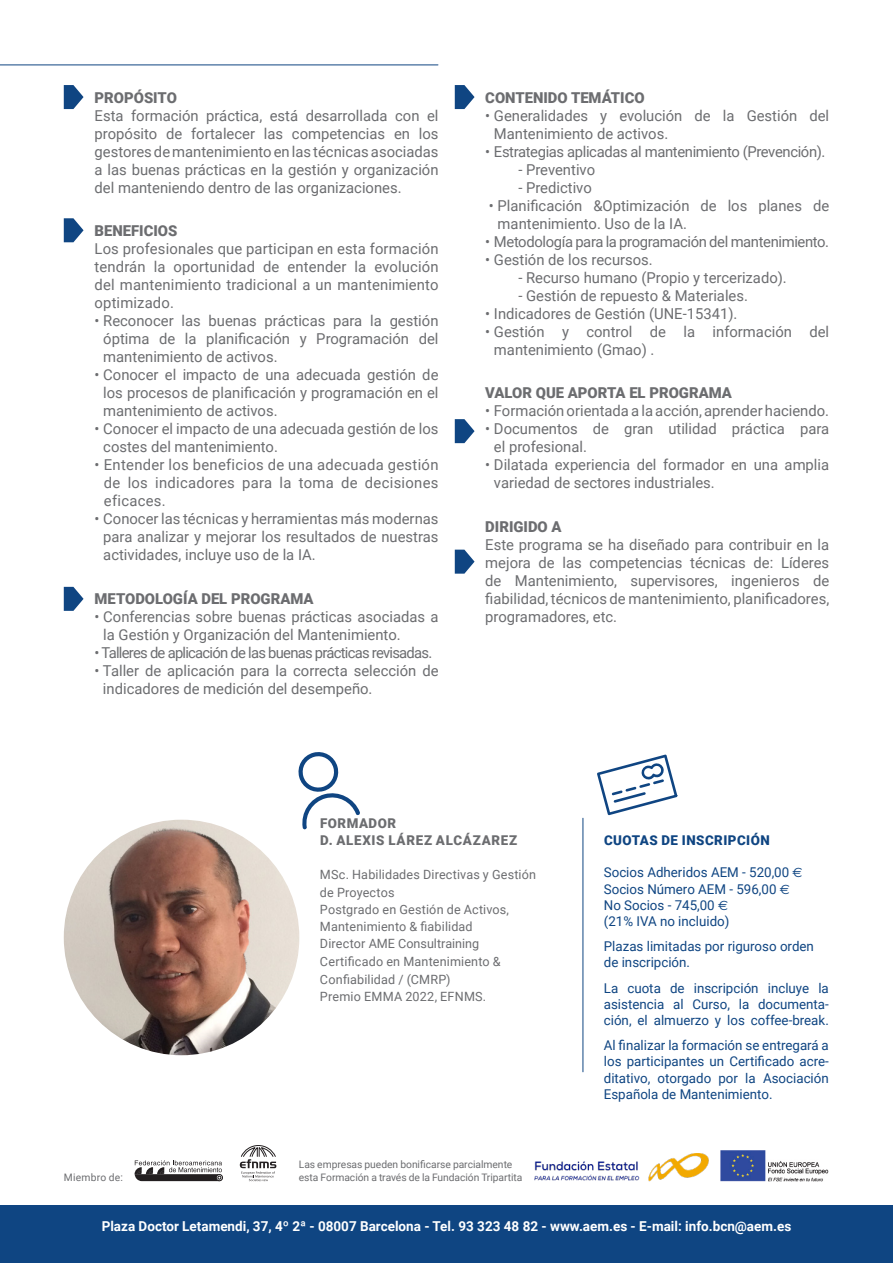
<style>
.page{position:relative;width:893px;height:1263px;background:#fff}
.page>*{position:absolute;margin:0;border:0;box-sizing:border-box;transform-origin:0 0}
.t1{font:15px/18px "Roboto";color:#6c6d70}
.t2{font:15px "Roboto";letter-spacing:-.025em;color:#6c6d70}
.t3{font:900 15px "Roboto";color:#6c6d70}
.t4{font:15px "Roboto";letter-spacing:-.05em;color:#6c6d70}
.t5{font:700 13.65px "Roboto";color:#fff}
.t6{font:13.5px/16.2px "Roboto";color:#0f4582;text-align:justify}
.t7{font:900 13.5px "Roboto";letter-spacing:.05em;color:#6c6d70}
.t8{font:900 13.5px "Roboto";letter-spacing:.035em;color:#0f4582}
.t9{font:12.75px/17.4px "Roboto";letter-spacing:.01em;color:#6c6d70}
.t10{font:10.35px/12.3px "Roboto";letter-spacing:-.005em;color:#6c6d70}
.t11{font:10.35px "Roboto";letter-spacing:.02em;color:#6c6d70}
.s1{font-family:"Euro Sans"}
</style>
<div class="page">
<svg style="left:64px;top:85px;width:20px;height:24px"></svg>
<svg style="left:455px;top:85px;width:20px;height:24px"></svg>
<svg style="left:455px;top:419px;width:20px;height:24px"></svg>
<svg style="left:455px;top:550px;width:20px;height:24px"></svg>
<svg style="left:64px;top:218px;width:20px;height:24px"></svg>
<svg style="left:64px;top:587px;width:20px;height:24px"></svg>
<div style="left:0;top:1205px;width:893px;height:58px;background:#0f4582"></div>
<svg style="left:240px;top:1145px;width:36px;height:36px"></svg>
<svg style="left:135px;top:1160px;width:88px;height:21px"></svg>
<img style="left:721px;top:1151px;width:108px;height:30px">
<img style="left:534px;top:1153px;width:175px;height:28px">
<img style="left:64px;top:820px;width:235px;height:235px;border-radius:118px">
<hr style="left:583px;top:818px;width:1px;height:254px;background:#0f4582">
<svg style="left:298px;top:752px;width:62px;height:77px"></svg>
<hr style="left:0;top:65px;width:438px;height:1px;background:#0f4582">
<svg style="left:597px;top:754px;width:80px;height:61px"></svg>
<p class="t3" style="left:95px;top:87px;width:84px">PROPÓSITO</p>
<p class="t1" style="left:95px;top:106px;width:345px;text-align:justify">Esta formación práctica, está desarrollada con el propósito de fortalecer las competencias en los gestores de mantenimiento en las técnicas asociadas a las buenas prácticas en la gestión y organización del manteniendo dentro de las organizaciones.</p>
<p class="t3" style="left:95px;top:220px;width:84px">BENEFICIOS</p>
<p class="t1" style="left:95px;top:239px;width:345px;text-align:justify">Los profesionales que participan en esta formación tendrán la oportunidad de entender la evolución del mantenimiento tradicional a un mantenimiento optimizado.</p>
<p class="t1" style="left:103px;top:311px;width:337px;text-align:justify;text-indent:-9px">• Reconocer las buenas prácticas para la gestión óptima de la planificación y Programación del mantenimiento de activos.</p>
<p class="t1" style="left:103px;top:365px;width:337px;text-align:justify;text-indent:-9px">• Conocer el impacto de una adecuada gestión de los procesos de planificación y programación en el mantenimiento de activos.</p>
<p class="t1" style="left:103px;top:419px;width:337px;text-indent:-9px">• Conocer el impacto de una adecuada gestión de los costes del mantenimiento.</p>
<p class="t1" style="left:104px;top:455px;width:336px;text-align:justify;text-indent:-9px">• Entender los beneficios de una adecuada gestión de los indicadores para la toma de decisiones eficaces.</p>
<p class="t1" style="left:103px;top:509px;width:337px;text-align:justify;text-indent:-9px">• Conocer las técnicas y herramientas más modernas para analizar y mejorar los resultados de nuestras actividades, incluye uso de la IA.</p>
<p class="t3" style="left:95px;top:588px;width:221px">METODOLOGÍA DEL PROGRAMA</p>
<p class="t1" style="left:103px;top:607px;width:337px;text-indent:-9px">• Conferencias sobre buenas prácticas asociadas a la Gestión y Organización del Mantenimiento.</p>
<p class="t4" style="left:95px;top:642px;width:339px">• Talleres de aplicación de las buenas prácticas revisadas.</p>
<p class="t1" style="left:103px;top:661px;width:337px;text-indent:-8px">• Taller de aplicación para la correcta selección de indicadores de medición del desempeño.</p>
<p class="t3" style="left:485px;top:87px;width:161px">CONTENIDO TEMÁTICO</p>
<p class="t1" style="left:494px;top:106px;width:337px;text-indent:-9px">• Generalidades y evolución de la Gestión del<br>Mantenimiento de activos.</p>
<p class="t2" style="left:485px;top:141px;width:342px">• Estrategias aplicadas al mantenimiento (Prevención).</p>
<p class="t1" style="left:518px;top:160px;width:78px">- Preventivo</p>
<p class="t1" style="left:518px;top:178px;width:75px">- Predictivo</p>
<p class="t1" style="left:498px;top:196px;width:333px;text-indent:-9px">• Planificación &amp;Optimización de los planes de mantenimiento. Uso de la IA.</p>
<p class="t2" style="left:485px;top:231px;width:345px">• Metodología para la programación del mantenimiento.</p>
<p class="t1" style="left:485px;top:250px;width:169px">• Gestión de los recursos.</p>
<p class="t1" style="left:518px;top:268px;width:270px">- Recurso humano (Propio y tercerizado).</p>
<p class="t1" style="left:518px;top:286px;width:231px">- Gestión de repuesto &amp; Materiales.</p>
<p class="t1" style="left:485px;top:304px;width:254px">• Indicadores de Gestión (UNE-15341).</p>
<p class="t1" style="left:494px;top:322px;width:337px;text-indent:-9px">• Gestión y control de la información del mantenimiento (Gmao) .</p>
<p class="t3" style="left:485px;top:382px;width:248px">VALOR QUE APORTA EL PROGRAMA</p>
<p class="t1" style="left:485px;top:401px;width:345px">• Formación orientada a la acción, aprender haciendo.</p>
<p class="t1" style="left:494px;top:419px;width:337px;text-indent:-9px">• Documentos de gran utilidad práctica para el profesional.</p>
<p class="t1" style="left:494px;top:455px;width:337px;text-indent:-9px">• Dilatada experiencia del formador en una amplia variedad de sectores industriales.</p>
<p class="t3" style="left:485px;top:516px;width:78px">DIRIGIDO A</p>
<p class="t1" style="left:485px;top:535px;width:345px;text-align:justify">Este programa se ha diseñado para contribuir en la mejora de las competencias técnicas de: Líderes de Mantenimiento, supervisores, ingenieros de fiabilidad, técnicos de mantenimiento, planificadores, programadores, etc.</p>
<p class="t7" style="left:320px;top:813px;width:77px">FORMADOR</p>
<p class="t7" style="left:320px;top:831px;width:199px">D. ALEXIS LÁREZ ALCÁZAREZ</p>
<p class="t9" style="left:320px;top:866px;width:218px">MSc. Habilidades Directivas y Gestión de Proyectos<br>Postgrado en Gestión de Activos,<br>Mantenimiento &amp; fiabilidad<br>Director AME Consultraining<br>Certificado en Mantenimiento &amp;<br>Confiabilidad / (CMRP)<br>Premio EMMA 2022, EFNMS.</p>
<p class="t8" style="left:604px;top:831px;width:167px">CUOTAS DE INSCRIPCIÓN</p>
<p class="t6" style="left:604px;top:864px;width:200px">Socios Adheridos AEM - 520,00 <span class="s1">E</span></p>
<p class="t6" style="left:604px;top:880px;width:187px">Socios Número AEM - 596,00 <span class="s1">E</span></p>
<p class="t6" style="left:604px;top:896px;width:126px">No Socios - 745,00 <span class="s1">E</span></p>
<p class="t6" style="left:604px;top:912px;width:127px">(21% IVA no incluido)</p>
<p class="t6" style="left:604px;top:938px;width:212px">Plazas limitadas por riguroso orden de inscripción.</p>
<p class="t6" style="left:604px;top:979px;width:227px">La cuota de inscripción incluye la asistencia al Curso, la documenta&shy;ción, el almuerzo y los coffee-break.</p>
<p class="t6" style="left:604px;top:1037px;width:227px">Al finalizar la formación se entregará a los participantes un Certificado acre&shy;ditativo, otorgado por la Asociación Española de Mantenimiento.</p>
<p class="t10" style="left:299px;top:1158px;width:225px">Las empresas pueden bonificarse parcialmente esta Formación a través de la Fundación Tripartita</p>
<p class="t5" style="left:102px;top:1216px;width:691px">Plaza Doctor Letamendi, 37, 4º 2ª - 08007 Barcelona - Tel. 93 323 48 82 - www.aem.es - E-mail: info.bcn@aem.es</p>
<p class="t11" style="left:64px;top:1169px;width:61px">Miembro de:</p>
</div>
